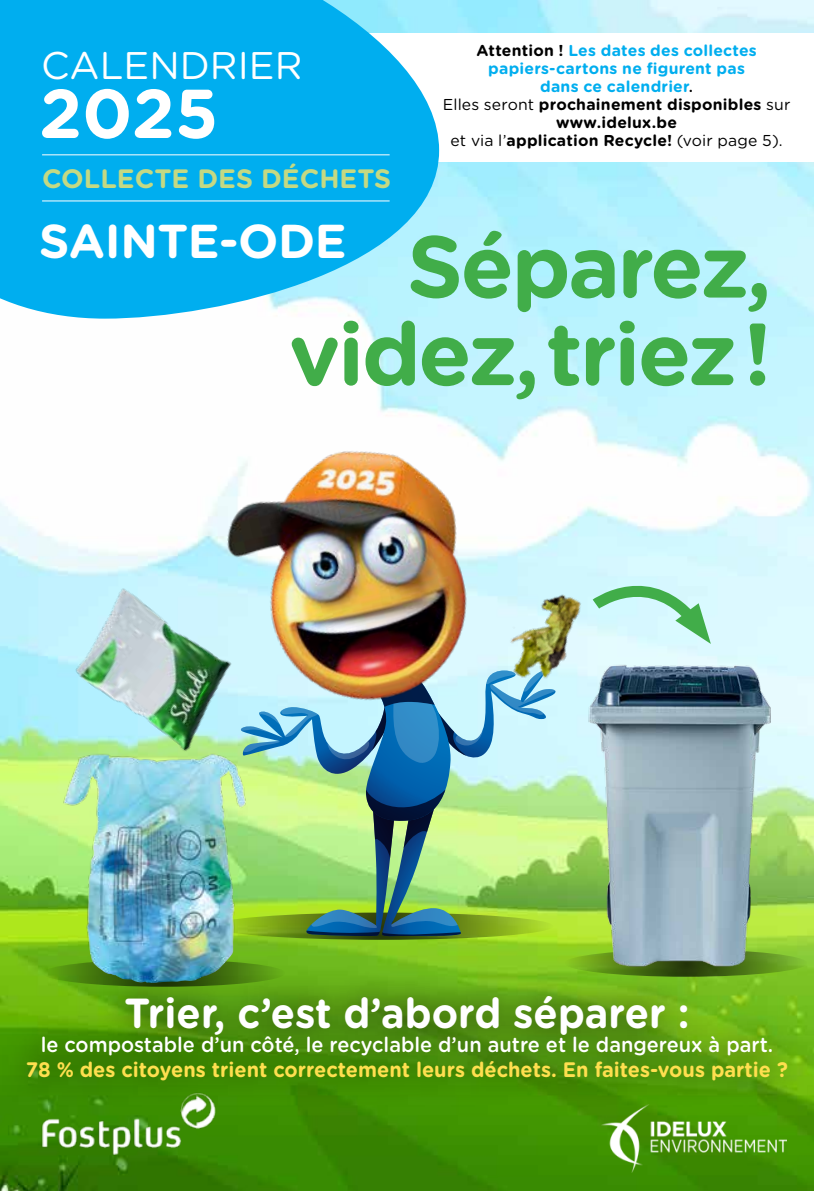
<style>
.page{position:relative;width:814px;height:1191px;background:#fff}
.page>*{position:absolute;margin:0;border:0;box-sizing:border-box;transform-origin:0 0}
.t1{font:700 87.67px/87.5px "Gotham Rounded";letter-spacing:-.03em;color:#41ad49;text-align:right}
.t2{font:700 68.95px "Gotham Rounded";color:#fff}
.t3{font:700 47.6px "Gotham Rounded";letter-spacing:-.01em;color:#fff}
.t4{font:700 42px "Gotham Rounded";color:#fff;scale:.95 1}
.t5{font:38.5px "Gotham Rounded";color:#fff}
.t6{font:700 26.6px "Gotham Rounded";color:#c4d983}
.t7{font:700 21px "Gotham Rounded";color:#ffdf4f;scale:.95 1}
.t8{font:500 21px "Gotham Rounded";color:#fff;scale:.95 1}
.t9{font:700 15.75px/18.2px "Gotham Rounded";letter-spacing:.015em;color:#000;text-align:center}
.s1{color:#00aeef}
.s2{font-weight:500}
.s3{font-weight:400}
</style>
<div class="page">
<img style="left:0;top:0;width:814px;height:1191px">
<img style="left:30px;top:1107px;width:205px;height:66px">
<div style="left:291px;top:33px;width:523px;height:129px;background:#fff"></div>
<svg style="left:0;top:0;width:439px;height:319px;background:#1cb7f1"></svg>
<hr style="left:42px;top:154px;width:347px;height:1px;background:#fff">
<hr style="left:42px;top:200px;width:347px;height:1px;background:#fff">
<img style="left:601px;top:1107px;width:185px;height:65px">
<img style="left:58px;top:574px;width:180px;height:172px">
<svg style="left:210px;top:912px;width:344px;height:27px"></svg>
<img style="left:58px;top:746px;width:201px;height:222px">
<img style="left:471px;top:614px;width:324px;height:354px">
<svg style="left:617px;top:564px;width:95px;height:80px;background:#bbeadc"></svg>
<svg style="left:238px;top:727px;width:322px;height:210px;background:#8dc486"></svg>
<img style="left:201px;top:437px;width:268px;height:304px">
<img style="left:460px;top:556px;width:157px;height:171px">
<div style="left:0;top:968px;width:814px;height:139px;background:#000;opacity:.75"></div>
<h3 class="t5" style="left:41px;top:39px;width:263px">CALENDRIER</h3>
<h2 class="t2" style="left:39px;top:63px;width:181px">2025</h2>
<h3 class="t6" style="left:42px;top:159px;width:350px">COLLECTE DES DÉCHETS</h3>
<p class="t9" style="left:443px;top:40px;width:349px">Attention ! <span class="s1">Les dates des collectes papiers-cartons ne figurent pas<br>dans ce calendrier</span><span class="s2">.<br></span><span class="s3">Elles seront</span> prochainement disponibles <span class="s3">sur </span>www.idelux.be<br><span class="s3">et via l’</span>application Recycle! <span class="s3">(voir page 5).</span></p>
<h3 class="t3" style="left:39px;top:206px;width:309px">SAINTE-ODE</h3>
<h1 class="t1" style="left:289px;top:219px;width:484px">Séparez, videz, triez !</h1>
<h3 class="t4" style="left:124px;top:982px;width:596px">Trier, c’est d’abord séparer :</h3>
<h3 class="t8" style="left:41px;top:1030px;width:772px">le compostable d’un côté, le recyclable d’un autre et le dangereux à part.</h3>
<h3 class="t7" style="left:26px;top:1054px;width:803px">78 % des citoyens trient correctement leurs déchets. En faites-vous partie ?</h3>
</div>
